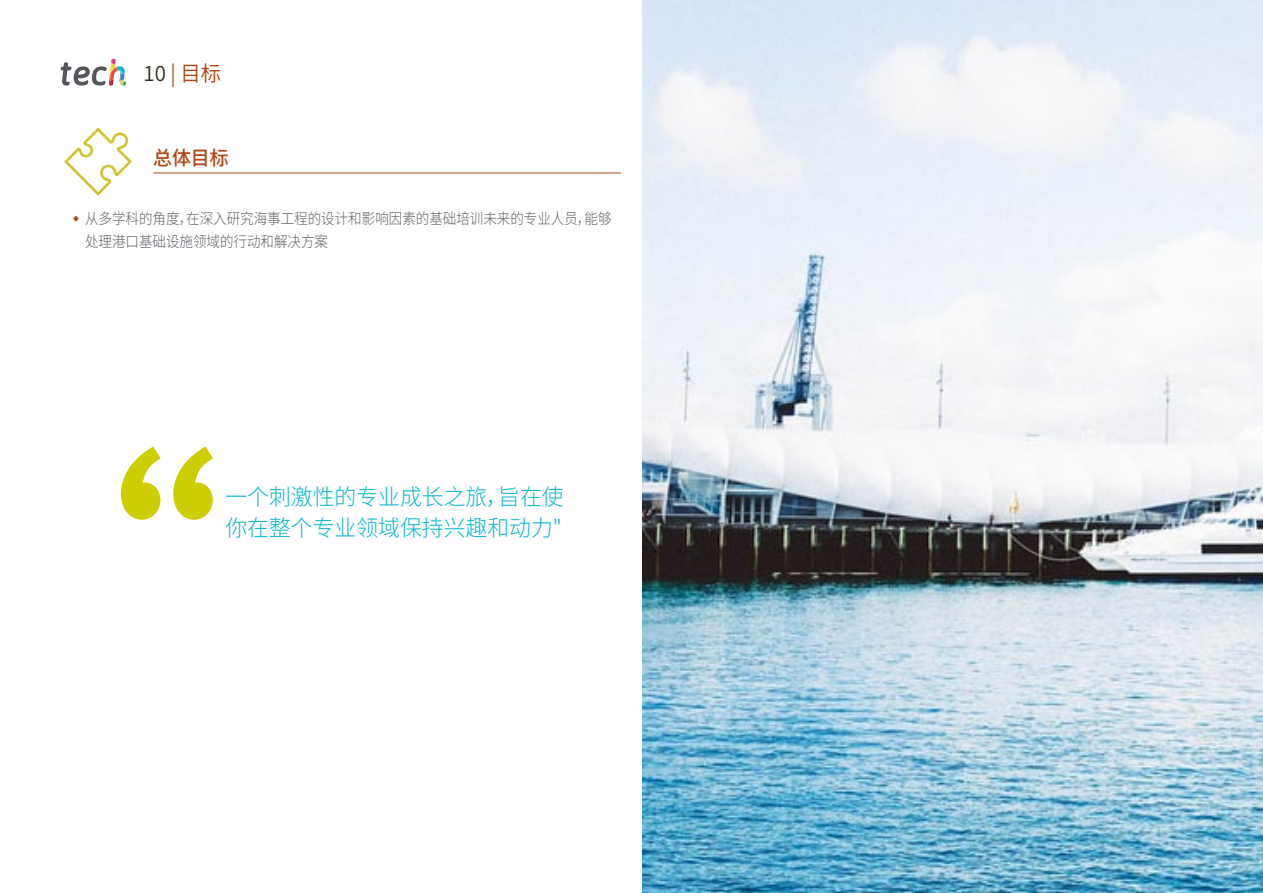
<style>
.page{position:relative;width:1263px;height:893px;background:#fff}
.page>*{position:absolute;margin:0;border:0;box-sizing:border-box;transform-origin:0 0}
.t1{font:300 22.5px/31.5px "Source Han Sans CN";color:#0fb6cf}
.t2{font:21px "Source Han Sans CN";color:#ae4615}
.t3{font:500 19.5px "Source Han Sans CN";color:#ae4615}
.t4{font:300 15px/22.5px "Source Han Sans CN";color:#61646a;scale:.9 1}
.s1{color:#312e20}
</style>
<div class="page">
<svg style="left:64px;top:127px;width:68px;height:69px"></svg>
<img style="left:642px;top:0;width:621px;height:893px">
<svg style="left:61px;top:59px;width:65px;height:27px"></svg>
<hr style="left:153px;top:173px;width:468px;height:1px;background:#ae4615">
<svg style="left:121px;top:446px;width:92px;height:74px"></svg>
<h2 class="t2" style="left:144px;top:61px;width:79px"><span class="s1">10</span> | 目标</h2>
<h3 class="t3" style="left:153px;top:147px;width:77px">总体目标</h3>
<p class="t4" style="left:85px;top:208px;width:587px">从多学科的角度，在深入研究海事工程的设计和影响因素的基础培训未来的专业人员，能够处理港口基础设施领域的行动和解决方案</p>
<h1 class="t1" style="left:225px;top:481px;width:340px">一个刺激性的专业成长之旅，旨在使你在整个专业领域保持兴趣和动力"</h1>
</div>
